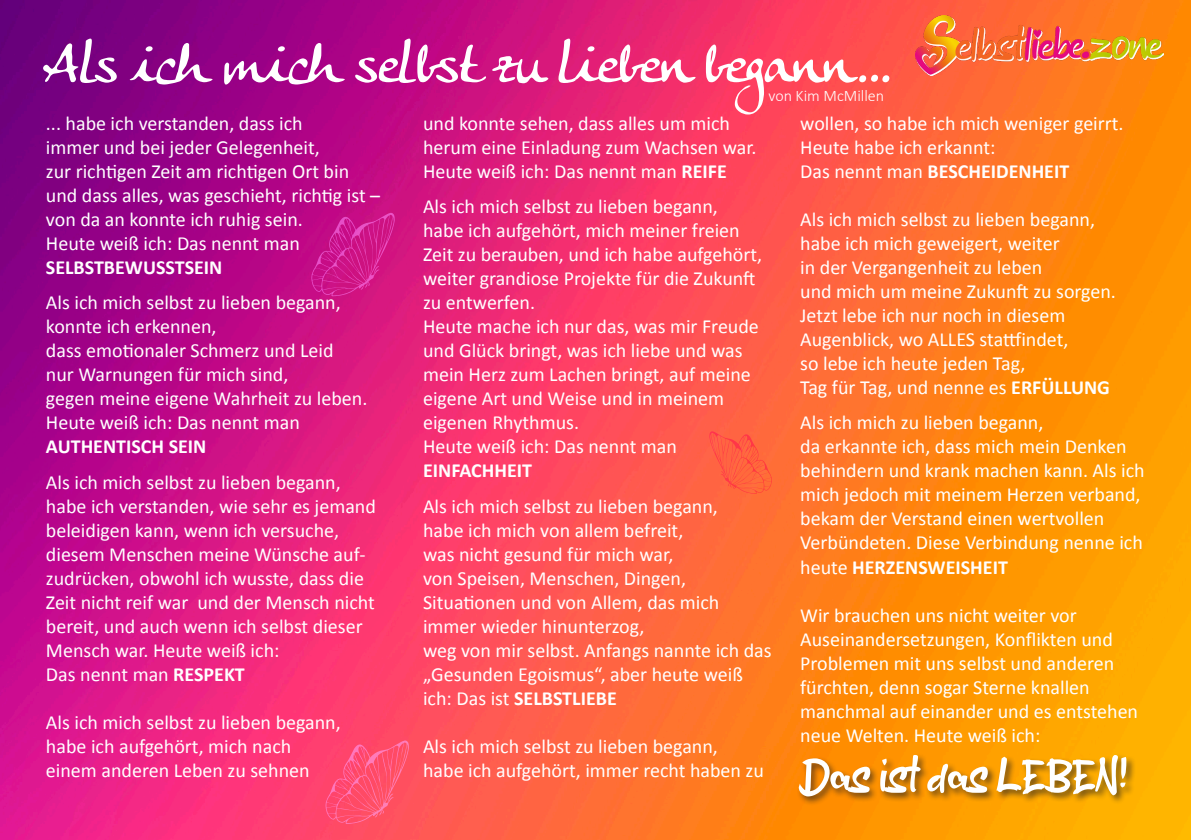
<style>
.page{position:relative;width:1191px;height:840px;background:#fff}
.page>*{position:absolute;margin:0;border:0;box-sizing:border-box;transform-origin:0 0}
.t1{font:54px "Anke Calligraphic FG";color:#fff}
.t2{font:50px "a Aksentuasi";color:#fff}
.t3{font:20px/24px "Calibri";color:#fff}
.t4{font:700 20px "Calibri";color:#fff}
.t5{font:300 16px "Calibri";color:#fff}
.s1{font-weight:700}
</style>
<div class="page">
<img style="left:0;top:0;width:1191px;height:839px">
<div style="left:797px;top:752px;width:339px;height:53px;background:#231f20;opacity:.65"></div>
<svg style="left:311px;top:213px;width:84px;height:83px;background:#ce188c"></svg>
<svg style="left:325px;top:740px;width:84px;height:83px;background:#ff5071"></svg>
<svg style="left:709px;top:431px;width:63px;height:62px;background:#ff603f"></svg>
<img style="left:915px;top:16px;width:248px;height:59px">
<h1 class="t1" style="left:43px;top:32px;width:851px">Als ich mich selbst zu lieben begann…</h1>
<p class="t5" style="left:768px;top:86px;width:117px">von Kim McMillen</p>
<p class="t3" style="left:46px;top:110px;width:336px">... habe ich verstanden, dass ich<br>immer und bei jeder Gelegenheit,<br>zur richtigen Zeit am richtigen Ort bin und dass alles, was geschieht, richtig ist – von da an konnte ich ruhig sein.<br>Heute weiß ich: Das nennt man</p>
<p class="t4" style="left:46px;top:254px;width:178px">SELBSTBEWUSSTSEIN</p>
<p class="t3" style="left:46px;top:289px;width:323px">Als ich mich selbst zu lieben begann, konnte ich erkennen,<br>dass emotionaler Schmerz und Leid<br>nur Warnungen für mich sind,<br>gegen meine eigene Wahrheit zu leben.<br>Heute weiß ich: Das nennt man</p>
<p class="t4" style="left:46px;top:434px;width:162px">AUTHENTISCH SEIN</p>
<p class="t3" style="left:46px;top:469px;width:331px">Als ich mich selbst zu lieben begann, habe ich verstanden, wie sehr es jemand beleidigen kann, wenn ich versuche, diesem Menschen meine Wünsche auf&shy;zudrücken, obwohl ich wusste, dass die Zeit nicht reif war und der Mensch nicht bereit, und auch wenn ich selbst dieser Mensch war. Heute weiß ich:<br>Das nennt man <span class="s1">RESPEKT</span></p>
<p class="t3" style="left:46px;top:709px;width:296px">Als ich mich selbst zu lieben begann, habe ich aufgehört, mich nach einem anderen Leben zu sehnen</p>
<p class="t3" style="left:423px;top:110px;width:335px">und konnte sehen, dass alles um mich herum eine Einladung zum Wachsen war.<br>Heute weiß ich: Das nennt man <span class="s1">REIFE</span></p>
<p class="t3" style="left:423px;top:193px;width:340px">Als ich mich selbst zu lieben begann, habe ich aufgehört, mich meiner freien Zeit zu berauben, und ich habe aufgehört, weiter grandiose Projekte für die Zukunft zu entwerfen.<br>Heute mache ich nur das, was mir Freude und Glück bringt, was ich liebe und was mein Herz zum Lachen bringt, auf meine eigene Art und Weise und in meinem eigenen Rhythmus.<br>Heute weiß ich: Das nennt man</p>
<p class="t4" style="left:423px;top:458px;width:111px">EINFACHHEIT</p>
<p class="t3" style="left:423px;top:493px;width:350px">Als ich mich selbst zu lieben begann,<br>habe ich mich von allem befreit,<br>was nicht gesund für mich war,<br>von Speisen, Menschen, Dingen,<br>Situationen und von Allem, das mich immer wieder hinunterzog,<br>weg von mir selbst. Anfangs nannte ich das „Gesunden Egoismus“, aber heute weiß ich: Das ist <span class="s1">SELBSTLIEBE</span></p>
<p class="t3" style="left:423px;top:733px;width:342px">Als ich mich selbst zu lieben begann,<br>habe ich aufgehört, immer recht haben zu</p>
<p class="t3" style="left:800px;top:110px;width:325px">wollen, so habe ich mich weniger geirrt.<br>Heute habe ich erkannt:<br>Das nennt man <span class="s1">BESCHEIDENHEIT</span></p>
<p class="t3" style="left:800px;top:206px;width:317px">Als ich mich selbst zu lieben begann, habe ich mich geweigert, weiter<br>in der Vergangenheit zu leben<br>und mich um meine Zukunft zu sorgen.<br>Jetzt lebe ich nur noch in diesem<br>Augenblick, wo ALLES stattfindet,<br>so lebe ich heute jeden Tag,<br>Tag für Tag, und nenne es <span class="s1">ERFÜLLUNG</span></p>
<p class="t3" style="left:800px;top:409px;width:346px">Als ich mich zu lieben begann,<br>da erkannte ich, dass mich mein Denken behindern und krank machen kann. Als ich mich jedoch mit meinem Herzen verband, bekam der Verstand einen wertvollen Verbündeten. Diese Verbindung nenne ich heute <span class="s1">HERZENSWEISHEIT</span></p>
<p class="t3" style="left:800px;top:601px;width:339px">Wir brauchen uns nicht weiter vor Auseinandersetzungen, Konflikten und Problemen mit uns selbst und anderen fürchten, denn sogar Sterne knallen manchmal auf einander und es entstehen neue Welten. Heute weiß ich:</p>
<h2 class="t2" style="left:800px;top:752px;width:328px">Das ist das LEBEN!</h2>
</div>
